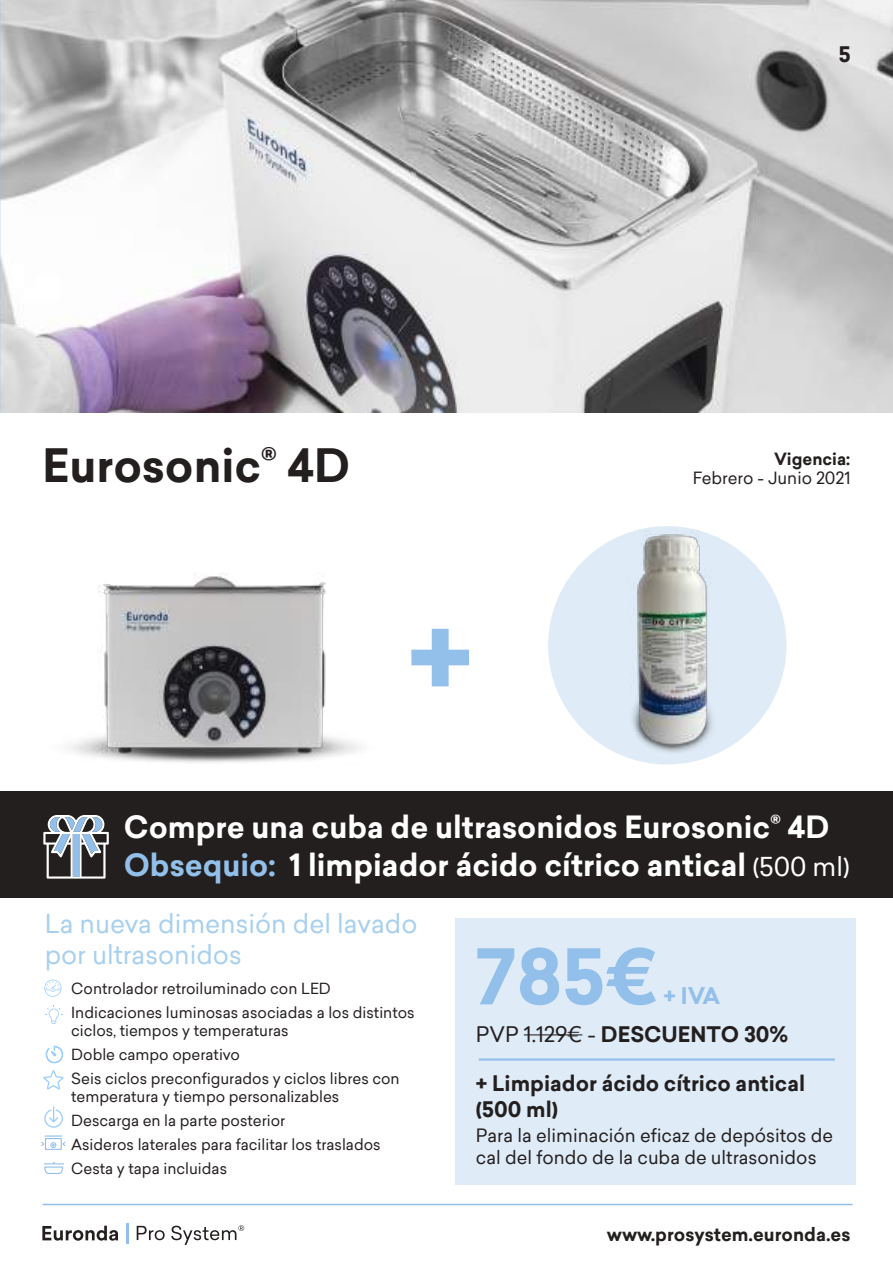
<style>
.page{position:relative;width:893px;height:1263px;background:#fff}
.page>*{position:absolute;margin:0;border:0;box-sizing:border-box;transform-origin:0 0}
.t1{font:700 118.5px "Sailec";color:#92c0ea}
.t2{font:700 75px "Sailec";color:#92c0ea}
.t3{font:700 45px "Sailec";color:#241f1f}
.t4{font:700 30px/37.5px "Sailec";color:#fff}
.t5{font:25.5px/30.6px "Sailec";color:#a7d0ef}
.t6{font:700 22.5px "Sailec";color:#92c0ea}
.t7{font:700 21px/25.2px "Sailec";color:#241f1f}
.t8{font:18px/21.6px "Sailec";color:#241f1f}
.t9{font:700 18px "Sailec";color:#241f1f}
.t10{font:16.5px "Sailec";color:#241f1f}
.t11{font:700 16.5px "Sailec";color:#241f1f}
.t12{font:15px/24px "Sailec";color:#241f1f}
.s1{color:#92c0ea}
.s2{font-weight:400;font-size:25.5px}
.s3{font-weight:400}
</style>
<div class="page">
<hr style="left:43px;top:1204px;width:810px;height:1px;background:#92c0ea">
<hr style="left:126px;top:1224px;width:2px;height:20px;background:#92c0ea">
<svg style="left:42px;top:1226px;width:76px;height:15px"></svg>
<svg style="left:137px;top:1226px;width:28px;height:14px"></svg>
<svg style="left:171px;top:1225px;width:73px;height:20px"></svg>
<img style="left:1px;top:0;width:892px;height:412px">
<img style="left:0;top:0;width:1px;height:412px">
<img style="left:3px;top:574px;width:422px;height:218px">
<div style="left:0;top:792px;width:893px;height:106px;background:#241f1f"></div>
<svg style="left:43px;top:815px;width:66px;height:63px"></svg>
<div style="left:73px;top:834px;width:6px;height:42px;background:#92c0ea"></div>
<div style="left:455px;top:918px;width:401px;height:266px;background:#dfecf8"></div>
<hr style="left:524px;top:1034px;width:58px;height:1px;background:#241f1f">
<svg style="left:46px;top:1046px;width:17px;height:17px"></svg>
<svg style="left:44px;top:979px;width:17px;height:18px"></svg>
<svg style="left:43px;top:1070px;width:20px;height:19px"></svg>
<hr style="left:479px;top:1058px;width:356px;height:3px;background:#92c0ea">
<svg style="left:45px;top:1005px;width:18px;height:19px"></svg>
<svg style="left:44px;top:1106px;width:19px;height:22px"></svg>
<div style="left:45px;top:1138px;width:17px;height:12px;border:1px solid #92c0ea"></div>
<svg style="left:41px;top:1135px;width:25px;height:13px"></svg>
<svg style="left:44px;top:1162px;width:20px;height:12px"></svg>
<img style="left:555px;top:526px;width:232px;height:239px">
<h3 class="t3" style="left:42px;top:433px;width:309px">Eurosonic<sup>®</sup> 4D</h3>
<h1 class="t1" style="left:408px;top:573px;width:66px">+</h1>
<h3 class="t7" style="left:839px;top:42px;width:13px">5</h3>
<p class="t11" style="left:774px;top:447px;width:78px">Vigencia:</p>
<p class="t10" style="left:693px;top:467px;width:159px">Febrero - Junio 2021</p>
<h3 class="t4" style="left:124px;top:809px;width:727px">Compre una cuba de ultrasonidos Eurosonic<sup>®</sup> 4D<br><span class="s1">Obsequio:</span> 1 limpiador ácido cítrico antical <span class="s2">(500 ml)</span></h3>
<h3 class="t5" style="left:45px;top:908px;width:374px">La nueva dimensión del lavado por ultrasonidos</h3>
<p class="t12" style="left:71px;top:976px;width:345px">Controlador retroiluminado con LED<br>Indicaciones luminosas asociadas a los distintos</p>
<p class="t12" style="left:71px;top:1018px;width:330px">ciclos, tiempos y temperaturas<br>Doble campo operativo<br>Seis ciclos preconfigurados y ciclos libres con</p>
<p class="t12" style="left:71px;top:1084px;width:311px">temperatura y tiempo personalizables Descarga en la parte posterior<br>Asideros laterales para facilitar los traslados Cesta y tapa incluidas</p>
<h2 class="t2" style="left:476px;top:923px;width:184px">785€</h2>
<h3 class="t6" style="left:663px;top:980px;width:58px">+ IVA</h3>
<h3 class="t7" style="left:476px;top:1022px;width:314px"><span class="s3">PVP 1.129€ -</span> DESCUENTO 30%</h3>
<h3 class="t7" style="left:476px;top:1071px;width:331px">+ Limpiador ácido cítrico antical (500 ml)</h3>
<p class="t8" style="left:476px;top:1124px;width:359px">Para la eliminación eficaz de depósitos de cal del fondo de la cuba de ultrasonidos</p>
<p class="t9" style="left:607px;top:1221px;width:245px">www.prosystem.euronda.es</p>
</div>
